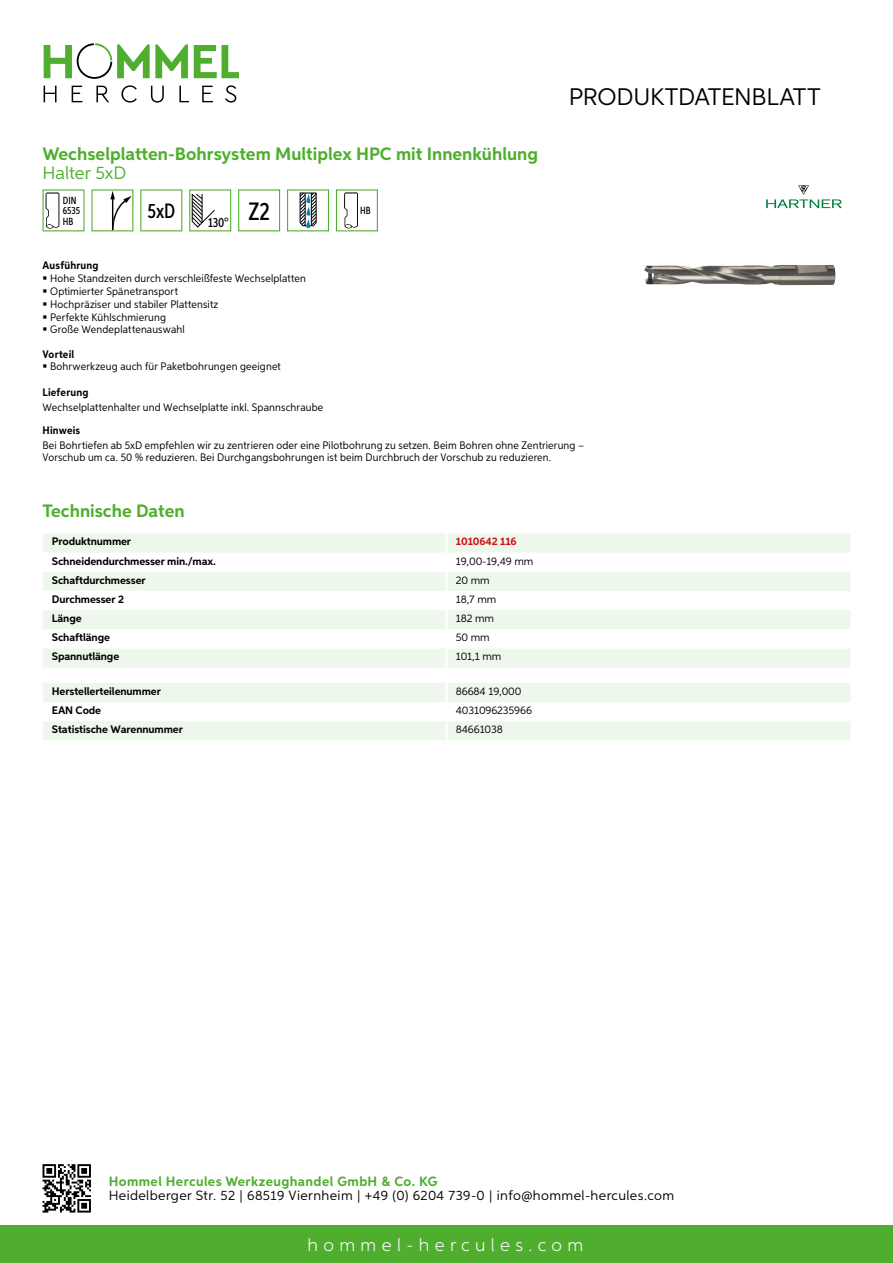
<style>
.page{position:relative;width:893px;height:1263px;background:#fff}
.page>*{position:absolute;margin:0;border:0;box-sizing:border-box;transform-origin:0 0}
.t1{font:24px "Aspira";letter-spacing:-.01em;color:#000}
.t2{font:500 20.7px "Aspira XX Nar";color:#000}
.t3{font:700 18px "Aspira";color:#50ae2f}
.t4{font:300 18px "Aspira";letter-spacing:.3em;color:#fff}
.t5{font:18px "Aspira";color:#50ae2f}
.t6{font:13.5px "Aspira";letter-spacing:.03em;color:#000}
.t7{font:700 13.5px "Aspira";letter-spacing:.03em;color:#50ae2f}
.t8{font:500 13.35px "Aspira XX Nar";color:#000}
.t9{font:10.95px/12.8px "Aspira Nar";letter-spacing:.015em;color:#000}
.t10{font:700 10.95px "Aspira";letter-spacing:-.01em;color:#000}
.t11{font:10.95px "Aspira";letter-spacing:-.01em;color:#000}
.t12{font:700 10.95px "Aspira Nar";letter-spacing:.02em;color:#000}
.t13{font:700 10.95px "Aspira";letter-spacing:-.01em;color:#cd1013}
.t14{font:500 10.35px/10.4px "Aspira XX Nar";color:#000}
</style>
<div class="page">
<div style="left:0;top:1226px;width:893px;height:37px;background:#50ae2f"></div>
<svg style="left:43px;top:1164px;width:48px;height:48px"></svg>
<svg style="left:194px;top:45px;width:45px;height:33px"></svg>
<svg style="left:44px;top:43px;width:144px;height:36px"></svg>
<svg style="left:44px;top:86px;width:13px;height:16px"></svg>
<svg style="left:72px;top:86px;width:10px;height:16px"></svg>
<svg style="left:96px;top:86px;width:13px;height:16px"></svg>
<svg style="left:121px;top:85px;width:16px;height:18px"></svg>
<svg style="left:151px;top:86px;width:13px;height:17px"></svg>
<svg style="left:179px;top:86px;width:10px;height:16px"></svg>
<svg style="left:202px;top:86px;width:11px;height:16px"></svg>
<svg style="left:225px;top:85px;width:11px;height:18px"></svg>
<div style="left:43px;top:534px;width:807px;height:133px;background:#eef7eb"></div>
<svg style="left:43px;top:553px;width:807px;height:95px"></svg>
<hr style="left:445px;top:533px;width:3px;height:20px;background:#fff">
<hr style="left:445px;top:553px;width:3px;height:19px;background:#fff">
<hr style="left:445px;top:572px;width:3px;height:19px;background:#fff">
<hr style="left:445px;top:591px;width:3px;height:19px;background:#fff">
<hr style="left:445px;top:610px;width:3px;height:19px;background:#fff">
<hr style="left:445px;top:629px;width:3px;height:19px;background:#fff">
<hr style="left:445px;top:648px;width:3px;height:19px;background:#fff">
<svg style="left:43px;top:683px;width:807px;height:57px"></svg>
<hr style="left:445px;top:721px;width:3px;height:19px;background:#fff">
<svg style="left:43px;top:189px;width:42px;height:42px"></svg>
<svg style="left:91px;top:189px;width:42px;height:42px"></svg>
<svg style="left:140px;top:189px;width:42px;height:42px"></svg>
<svg style="left:189px;top:189px;width:42px;height:42px"></svg>
<svg style="left:238px;top:189px;width:42px;height:42px"></svg>
<svg style="left:287px;top:189px;width:42px;height:42px"></svg>
<svg style="left:336px;top:189px;width:42px;height:42px"></svg>
<img style="left:644px;top:265px;width:192px;height:20px">
<svg style="left:766px;top:185px;width:76px;height:23px"></svg>
<h3 class="t3" style="left:43px;top:142px;width:497px">Wechselplatten-Bohrsystem Multiplex HPC mit Innenkühlung</h3>
<h3 class="t5" style="left:43px;top:162px;width:83px">Halter 5xD</h3>
<p class="t14" style="left:63px;top:195px;width:19px">DIN<br>6535<br>HB</p>
<h2 class="t2" style="left:147px;top:198px;width:29px">5xD</h2>
<p class="t8" style="left:208px;top:215px;width:63px">130° <sup>Z2</sup></p>
<p class="t14" style="left:360px;top:205px;width:12px">HB</p>
<h1 class="t1" style="left:569px;top:82px;width:253px">Produktdatenblatt</h1>
<p class="t12" style="left:43px;top:259px;width:58px">Ausführung</p>
<p class="t9" style="left:50px;top:272px;width:257px">Hohe Standzeiten durch verschleißfeste Wechselplatten Optimierter Spänetransport<br>Hochpräziser und stabiler Plattensitz<br>Perfekte Kühlschmierung<br>Große Wendeplattenauswahl</p>
<p class="t12" style="left:43px;top:347px;width:33px">Vorteil</p>
<p class="t9" style="left:50px;top:360px;width:232px">Bohrwerkzeug auch für Paketbohrungen geeignet</p>
<p class="t12" style="left:43px;top:385px;width:47px">Lieferung</p>
<p class="t9" style="left:43px;top:400px;width:282px">Wechselplattenhalter und Wechselplatte inkl. Spannschraube</p>
<p class="t12" style="left:43px;top:423px;width:39px">Hinweis</p>
<p class="t9" style="left:43px;top:439px;width:543px;line-height:12px">Bei Bohrtiefen ab 5xD empfehlen wir zu zentrieren oder eine Pilotbohrung zu setzen. Beim Bohren ohne Zentrierung –<br>Vorschub um ca. 50 % reduzieren. Bei Durchgangsbohrungen ist beim Durchbruch der Vorschub zu reduzieren.</p>
<h3 class="t3" style="left:43px;top:499px;width:144px">Technische Daten</h3>
<p class="t10" style="left:52px;top:535px;width:81px">Produktnummer</p>
<p class="t13" style="left:456px;top:535px;width:62px">1010642 116</p>
<p class="t10" style="left:52px;top:554px;width:166px">Schneidendurchmesser min./max.</p>
<p class="t11" style="left:456px;top:554px;width:79px">19,00-19,49 mm</p>
<p class="t10" style="left:52px;top:573px;width:95px">Schaftdurchmesser</p>
<p class="t11" style="left:456px;top:573px;width:35px">20 mm</p>
<p class="t10" style="left:52px;top:592px;width:74px">Durchmesser 2</p>
<p class="t11" style="left:456px;top:592px;width:42px">18,7 mm</p>
<p class="t10" style="left:52px;top:611px;width:31px">Länge</p>
<p class="t11" style="left:456px;top:612px;width:40px">182 mm</p>
<p class="t10" style="left:52px;top:631px;width:60px">Schaftlänge</p>
<p class="t11" style="left:456px;top:631px;width:35px">50 mm</p>
<p class="t10" style="left:52px;top:650px;width:69px">Spannutlänge</p>
<p class="t11" style="left:456px;top:650px;width:47px">101,1 mm</p>
<p class="t10" style="left:52px;top:684px;width:111px">Herstellerteilenummer</p>
<p class="t11" style="left:456px;top:684px;width:67px">86684 19,000</p>
<p class="t10" style="left:52px;top:703px;width:51px">EAN Code</p>
<p class="t11" style="left:456px;top:703px;width:78px">4031096235966</p>
<p class="t10" style="left:52px;top:723px;width:132px">Statistische Warennummer</p>
<p class="t11" style="left:456px;top:723px;width:49px">84661038</p>
<p class="t7" style="left:109px;top:1172px;width:330px">Hommel Hercules Werkzeughandel GmbH &amp; Co. KG</p>
<p class="t6" style="left:109px;top:1187px;width:567px">Heidelberger Str. 52 | 68519 Viernheim | +49 (0) 6204 739-0 | info@hommel-hercules.com</p>
<h3 class="t4" style="left:307px;top:1234px;width:277px">hommel-hercules.com</h3>
</div>
